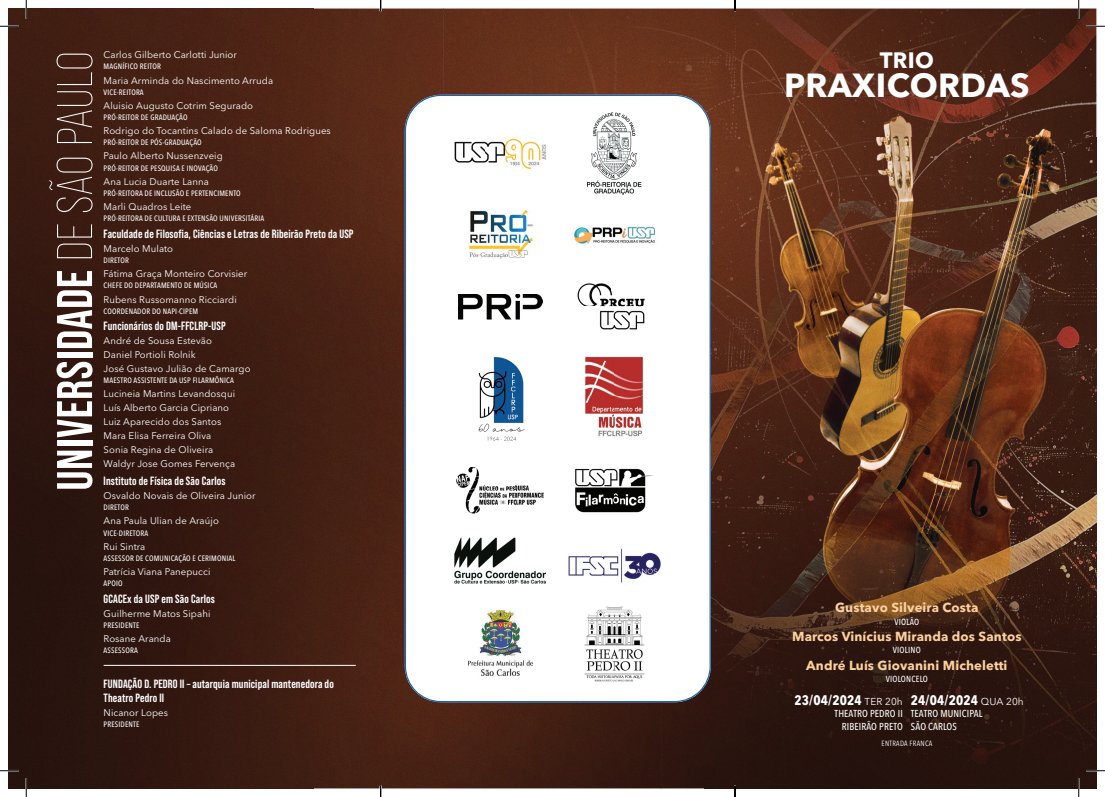
<style>
.page{position:relative;width:1105px;height:797px;background:#fff}
.page>*{position:absolute;margin:0;border:0;box-sizing:border-box;transform-origin:0 0}
.t1{font:700 50px "Bebas Neue Pro";letter-spacing:.01em;color:#fff}
.t2{font:700 33.12px "Avenir Next LT Pro";letter-spacing:.01em;color:#fff}
.t3{font:700 22.12px "Avenir Next LT Pro";color:#fff}
.t4{font:700 condensed 13.75px "Avenir Next LT Pro";letter-spacing:.01em;color:#fff}
.t5{font:700 13px "Avenir Next LT Pro";letter-spacing:.01em;color:#fdd09e}
.t6{font:700 12px/13.1px "Bebas Neue Pro";letter-spacing:.01em;color:#fff}
.t7{font:500 condensed 10px/12.5px "Avenir Next LT Pro";letter-spacing:.01em;color:#fff;text-align:right}
.t8{font:9.62px/13.9px "Avenir Next LT Pro";letter-spacing:.01em;color:#fff}
.t9{font:500 condensed 8.75px "Avenir Next LT Pro";letter-spacing:.02em;color:#fff}
.t10{font:500 condensed 7.75px "Avenir Next LT Pro";letter-spacing:.02em;color:#fff}
.t11{font:condensed 7.5px "Avenir Next LT Pro";letter-spacing:.04em;color:#fff}
.s1{font-weight:300}
.s2{font-weight:400;font-stretch:normal;font-size:10px}
</style>
<div class="page">
<img style="left:9px;top:9px;width:304px;height:779px">
<img style="left:313px;top:9px;width:130px;height:692px">
<img style="left:443px;top:9px;width:653px;height:86px">
<img style="left:711px;top:95px;width:385px;height:43px">
<img style="left:711px;top:138px;width:298px;height:303px">
<img style="left:1009px;top:138px;width:87px;height:650px">
<img style="left:705px;top:441px;width:305px;height:347px">
<div style="left:662px;top:702px;width:43px;height:86px;background:#2e160f"></div>
<img style="left:313px;top:701px;width:349px;height:87px">
<svg style="left:405px;top:95px;width:306px;height:607px"></svg>
<img style="left:567px;top:548px;width:94px;height:35px">
<img style="left:455px;top:537px;width:91px;height:46px">
<img style="left:468px;top:610px;width:64px;height:65px">
<img style="left:455px;top:133px;width:91px;height:41px">
<img style="left:586px;top:112px;width:56px;height:83px">
<img style="left:467px;top:201px;width:67px;height:68px">
<img style="left:572px;top:216px;width:84px;height:38px">
<img style="left:458px;top:294px;width:84px;height:25px">
<img style="left:576px;top:275px;width:71px;height:63px">
<img style="left:477px;top:356px;width:47px;height:86px">
<img style="left:583px;top:356px;width:62px;height:82px">
<img style="left:455px;top:467px;width:91px;height:47px">
<img style="left:574px;top:468px;width:79px;height:44px">
<img style="left:584px;top:605px;width:60px;height:77px">
<hr style="left:104px;top:665px;width:252px;height:1px;background:#fff">
<svg style="left:0;top:25px;width:19px;height:2px"></svg>
<svg style="left:1086px;top:25px;width:19px;height:2px"></svg>
<svg style="left:0;top:770px;width:19px;height:1px"></svg>
<svg style="left:1086px;top:770px;width:19px;height:1px"></svg>
<svg style="left:25px;top:0;width:2px;height:19px"></svg>
<svg style="left:25px;top:778px;width:2px;height:19px"></svg>
<svg style="left:1078px;top:0;width:1px;height:19px"></svg>
<svg style="left:1078px;top:778px;width:1px;height:19px"></svg>
<svg style="left:380px;top:785px;width:1px;height:12px"></svg>
<svg style="left:734px;top:0;width:2px;height:11px"></svg>
<svg style="left:734px;top:785px;width:2px;height:12px"></svg>
<h1 class="t1" style="left:46px;top:490px;width:441px;rotate:-90deg">UNIVERSIDADE <span class="s1">DE SÃO PAULO</span></h1>
<p class="t8" style="left:104px;top:48px;width:135px">Carlos Gilberto Carlotti Junior</p>
<p class="t10" style="left:104px;top:62px;width:59px">MAGNÍFICO REITOR</p>
<p class="t8" style="left:104px;top:73px;width:171px">Maria Arminda do Nascimento Arruda</p>
<p class="t10" style="left:104px;top:87px;width:42px">VICE-REITORA</p>
<p class="t8" style="left:104px;top:99px;width:151px">Aluisio Augusto Cotrim Segurado</p>
<p class="t10" style="left:104px;top:113px;width:86px">PRÓ-REITOR DE GRADUAÇÃO</p>
<p class="t8" style="left:104px;top:124px;width:229px">Rodrigo do Tocantins Calado de Saloma Rodrigues</p>
<p class="t10" style="left:104px;top:138px;width:100px">PRÓ-REITOR DE PÓS-GRADUAÇÃO</p>
<p class="t8" style="left:104px;top:149px;width:121px">Paulo Alberto Nussenzveig</p>
<p class="t10" style="left:104px;top:163px;width:116px">PRÓ-REITOR DE PESQUISA E INOVAÇÃO</p>
<p class="t8" style="left:104px;top:174px;width:107px">Ana Lucia Duarte Lanna</p>
<p class="t10" style="left:104px;top:188px;width:139px">PRÓ-REITORA DE INCLUSÃO E PERTENCIMENTO</p>
<p class="t8" style="left:104px;top:200px;width:89px">Marli Quadros Leite</p>
<p class="t10" style="left:104px;top:214px;width:162px">PRÓ-REITORA DE CULTURA E EXTENSÃO UNIVERSITÁRIA</p>
<p class="t6" style="left:104px;top:227px;width:251px">Faculdade de Filosofia, Ciências e Letras de Ribeirão Preto da USP</p>
<p class="t8" style="left:104px;top:242px;width:71px">Marcelo Mulato</p>
<p class="t10" style="left:104px;top:256px;width:27px">DIRETOR</p>
<p class="t8" style="left:104px;top:267px;width:145px">Fátima Graça Monteiro Corvisier</p>
<p class="t10" style="left:104px;top:281px;width:115px">CHEFE DO DEPARTAMENTO DE MÚSICA</p>
<p class="t8" style="left:104px;top:292px;width:135px">Rubens Russomanno Ricciardi</p>
<p class="t10" style="left:104px;top:306px;width:96px">COORDENADOR DO NAPI-CIPEM</p>
<p class="t6" style="left:104px;top:319px;width:124px">Funcionários do DM-FFCLRP-USP</p>
<p class="t8" style="left:104px;top:334px;width:148px">André de Sousa Estevão<br>Daniel Portioli Rolnik<br>José Gustavo Julião de Camargo</p>
<p class="t10" style="left:104px;top:376px;width:132px">MAESTRO ASSISTENTE DA USP FILARMÔNICA</p>
<p class="t8" style="left:104px;top:387px;width:133px">Lucineia Martins Levandosqui<br>Luís Alberto Garcia Cipriano<br>Luiz Aparecido dos Santos<br>Mara Elisa Ferreira Oliva<br>Sonia Regina de Oliveira<br>Waldyr Jose Gomes Fervença</p>
<p class="t6" style="left:104px;top:474px;width:123px">Instituto de Física de São Carlos</p>
<p class="t8" style="left:104px;top:489px;width:153px">Osvaldo Novais de Oliveira Junior</p>
<p class="t10" style="left:104px;top:503px;width:27px">DIRETOR</p>
<p class="t8" style="left:104px;top:514px;width:117px">Ana Paula Ulian de Araújo</p>
<p class="t10" style="left:104px;top:528px;width:46px">VICE-DIRETORA</p>
<p class="t8" style="left:104px;top:539px;width:43px">Rui Sintra</p>
<p class="t10" style="left:104px;top:553px;width:133px">ASSESSOR DE COMUNICAÇÃO E CERIMONIAL</p>
<p class="t8" style="left:104px;top:564px;width:108px">Patrícia Viana Panepucci</p>
<p class="t10" style="left:104px;top:578px;width:21px">APOIO</p>
<p class="t6" style="left:104px;top:592px;width:113px">GCACEx da USP em São Carlos</p>
<p class="t8" style="left:104px;top:606px;width:108px">Guilherme Matos Sipahi</p>
<p class="t10" style="left:104px;top:620px;width:37px">PRESIDENTE</p>
<p class="t8" style="left:104px;top:632px;width:69px">Rosane Aranda</p>
<p class="t10" style="left:104px;top:646px;width:36px">ASSESSORA</p>
<p class="t6" style="left:104px;top:677px;width:232px">FUNDAÇÃO D. PEDRO II – autarquia municipal mantenedora do<br>Theatro Pedro II</p>
<p class="t8" style="left:104px;top:705px;width:66px">Nicanor Lopes</p>
<p class="t10" style="left:104px;top:719px;width:37px">PRESIDENTE</p>
<h3 class="t3" style="left:880px;top:46px;width:55px">TRIO</h3>
<h2 class="t2" style="left:784px;top:65px;width:247px">PRAXICORDAS</h2>
<h3 class="t5" style="left:835px;top:599px;width:145px">Gustavo Silveira Costa</h3>
<p class="t9" style="left:894px;top:616px;width:26px">VIOLÃO</p>
<h3 class="t5" style="left:792px;top:628px;width:231px">Marcos Vinícius Miranda dos Santos</h3>
<p class="t9" style="left:893px;top:645px;width:29px">VIOLINO</p>
<h3 class="t5" style="left:806px;top:657px;width:203px">André Luís Giovanini Micheletti</h3>
<p class="t9" style="left:886px;top:674px;width:44px">VIOLONCELO</p>
<h3 class="t4" style="left:795px;top:691px;width:110px">23/04/2024 <span class="s2">TER 20h</span></h3>
<p class="t7" style="left:835px;top:707px;width:70px">THEATRO PEDRO II<br>RIBEIRÃO PRETO</p>
<h3 class="t4" style="left:911px;top:691px;width:114px">24/04/2024 <span class="s2">QUA 20h</span></h3>
<p class="t7" style="left:911px;top:707px;width:73px;text-align:left">TEATRO MUNICIPAL<br>SÃO CARLOS</p>
<p class="t11" style="left:881px;top:738px;width:52px">ENTRADA FRANCA</p>
</div>
